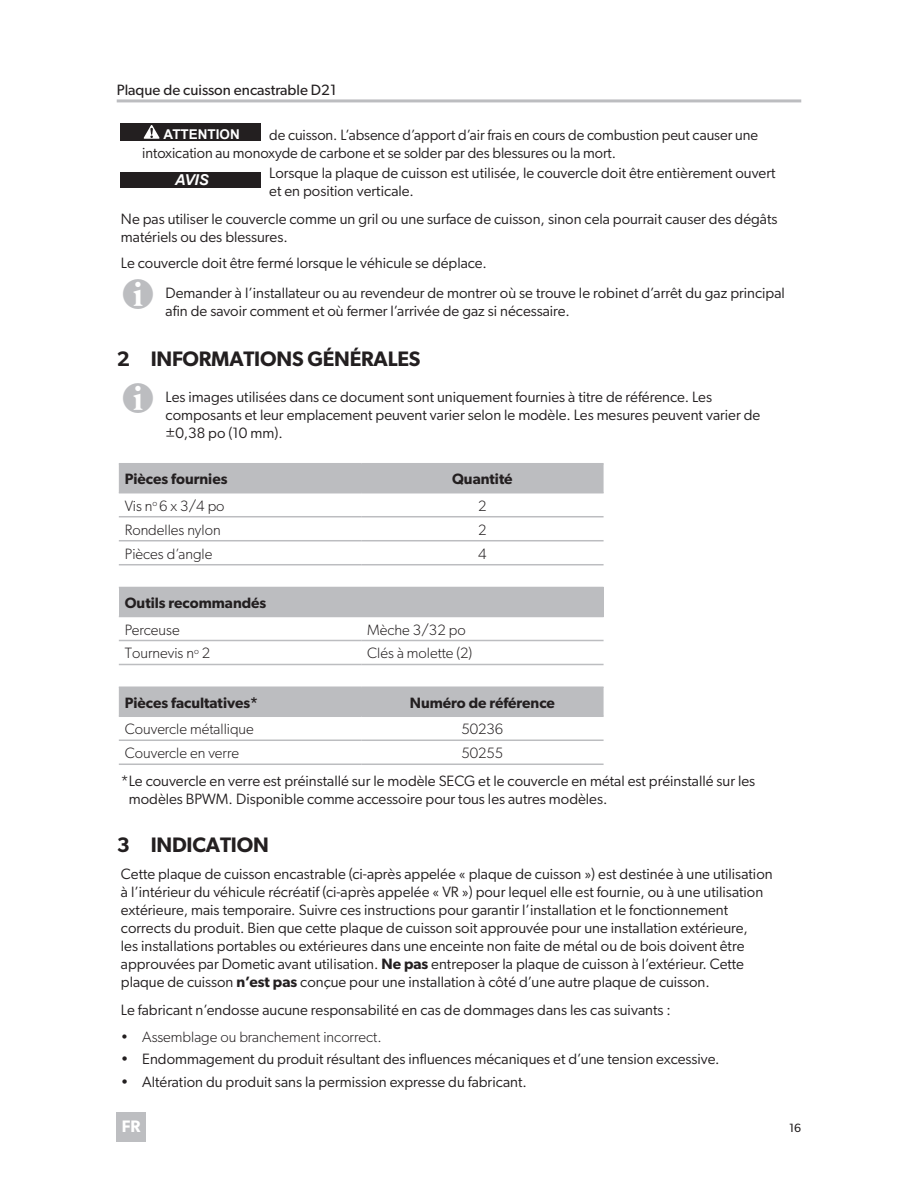
<style>
.page{position:relative;width:918px;height:1188px;background:#fff}
.page>*{position:absolute;margin:0;border:0;box-sizing:border-box;transform-origin:0 0}
.t1{font:36px "Waeco Piktogramme";color:#bcbdc0}
.t2{font:600 21px "Gibson";letter-spacing:-.01em;color:#231f20}
.t3{font:600 16.65px "Gibson";color:#fff}
.BodyText_Span{font:15px/18px "Gibson";color:#231f20}
.Cell_Text_Left{font:300 15px "Gibson";color:#231f20}
.Cell_Heading_Left{font:600 15px "Gibson";color:#231f20}
.t4{font:15px "Gibson";color:#231f20}
.Cell_Heading_Center{font:600 15px "Gibson";color:#231f20}
.Cell_Text_Center{font:300 15px "Gibson";color:#231f20}
.t5{font:italic 700 15px "Arial";color:#fff}
.t6{font:700 13.5px "Arial";color:#fff}
.t7{font:12px "Gibson";color:#231f20}
.s1{font-weight:600}
</style>
<div class="page">
<hr style="left:117px;top:99px;width:684px;height:3px;background:#bcbdc0">
<div style="left:117px;top:1112px;width:29px;height:30px;background:#bdbec1"></div>
<div style="left:119px;top:464px;width:485px;height:28px;background:#bcbdc0"></div>
<hr style="left:119px;top:492px;width:242px;height:1px;background:#bcbdc0">
<hr style="left:361px;top:492px;width:243px;height:1px;background:#bcbdc0">
<hr style="left:119px;top:516px;width:242px;height:1px;background:#bcbdc0">
<hr style="left:361px;top:516px;width:243px;height:1px;background:#bcbdc0">
<hr style="left:119px;top:540px;width:242px;height:1px;background:#bcbdc0">
<hr style="left:361px;top:540px;width:243px;height:1px;background:#bcbdc0">
<hr style="left:119px;top:564px;width:242px;height:1px;background:#bcbdc0">
<hr style="left:361px;top:564px;width:243px;height:1px;background:#bcbdc0">
<hr style="left:119px;top:463px;width:242px;height:1px;background:#bcbdc0">
<hr style="left:361px;top:463px;width:243px;height:1px;background:#bcbdc0">
<div style="left:119px;top:587px;width:485px;height:29px;background:#bcbdc0"></div>
<hr style="left:119px;top:616px;width:242px;height:1px;background:#bcbdc0">
<hr style="left:361px;top:616px;width:243px;height:1px;background:#bcbdc0">
<hr style="left:119px;top:640px;width:242px;height:1px;background:#bcbdc0">
<hr style="left:361px;top:640px;width:243px;height:1px;background:#bcbdc0">
<hr style="left:119px;top:664px;width:242px;height:1px;background:#bcbdc0">
<hr style="left:361px;top:664px;width:243px;height:1px;background:#bcbdc0">
<div style="left:119px;top:688px;width:485px;height:28px;background:#bcbdc0"></div>
<hr style="left:119px;top:716px;width:242px;height:1px;background:#bcbdc0">
<hr style="left:361px;top:716px;width:243px;height:1px;background:#bcbdc0">
<hr style="left:119px;top:740px;width:242px;height:1px;background:#bcbdc0">
<hr style="left:361px;top:740px;width:243px;height:1px;background:#bcbdc0">
<hr style="left:119px;top:764px;width:242px;height:1px;background:#bcbdc0">
<hr style="left:361px;top:764px;width:243px;height:1px;background:#bcbdc0">
<hr style="left:119px;top:687px;width:242px;height:1px;background:#bcbdc0">
<hr style="left:361px;top:687px;width:243px;height:1px;background:#bcbdc0">
<div style="left:121px;top:123px;width:140px;height:18px;background:#231f20"></div>
<svg style="left:144px;top:125px;width:16px;height:14px"></svg>
<div style="left:121px;top:172px;width:140px;height:15px;background:#231f20"></div>
<p class="t4" style="left:117px;top:81px;width:221px">Plaque de cuisson encastrable D21</p>
<p class="BodyText_Span" style="left:142px;top:125px;width:617px;text-indent:127px">de cuisson. L’absence d’apport d’air frais en cours de combustion peut causer une intoxication au monoxyde de carbone et se solder par des blessures ou la mort.</p>
<p class="BodyText_Span" style="left:269px;top:164px;width:508px">Lorsque la plaque de cuisson est utilisée, le couvercle doit être entièrement ouvert et en position verticale.</p>
<p class="BodyText_Span" style="left:121px;top:210px;width:658px">Ne pas utiliser le couvercle comme un gril ou une surface de cuisson, sinon cela pourrait causer des dégâts matériels ou des blessures.</p>
<p class="BodyText_Span" style="left:121px;top:254px;width:365px">Le couvercle doit être fermé lorsque le véhicule se déplace.</p>
<p class="t1" style="left:123px;top:276px;width:41px">I</p>
<p class="BodyText_Span" style="left:166px;top:284px;width:621px">Demander à l’installateur ou au revendeur de montrer où se trouve le robinet d’arrêt du gaz principal afin de savoir comment et où fermer l’arrivée de gaz si nécessaire.</p>
<p class="t2" style="left:117px;top:347px;width:305px">2 INFORMATIONS GÉNÉRALES</p>
<p class="t1" style="left:123px;top:380px;width:41px">I</p>
<p class="BodyText_Span" style="left:166px;top:388px;width:596px">Les images utilisées dans ce document sont uniquement fournies à titre de référence. Les composants et leur emplacement peuvent varier selon le modèle. Les mesures peuvent varier de ±0,38 po (10 mm).</p>
<p class="Cell_Heading_Left" style="left:125px;top:470px;width:104px">Pièces fournies</p>
<p class="Cell_Heading_Center" style="left:452px;top:470px;width:62px">Quantité</p>
<p class="Cell_Text_Left" style="left:125px;top:497px;width:101px">Vis n<sup>o</sup> 6 x 3/4 po</p>
<p class="Cell_Text_Center" style="left:478px;top:497px;width:10px">2</p>
<p class="Cell_Text_Left" style="left:125px;top:521px;width:97px">Rondelles nylon</p>
<p class="Cell_Text_Center" style="left:478px;top:521px;width:10px">2</p>
<p class="Cell_Text_Left" style="left:125px;top:545px;width:89px">Pièces d’angle</p>
<p class="Cell_Text_Center" style="left:478px;top:545px;width:10px">4</p>
<p class="Cell_Heading_Left" style="left:125px;top:594px;width:143px">Outils recommandés</p>
<p class="Cell_Text_Left" style="left:125px;top:620px;width:56px">Perceuse</p>
<p class="Cell_Text_Left" style="left:367px;top:620px;width:100px">Mèche 3/32 po</p>
<p class="Cell_Text_Left" style="left:125px;top:644px;width:87px">Tournevis n<sup>o</sup> 2</p>
<p class="Cell_Text_Left" style="left:367px;top:644px;width:107px">Clés à molette (2)</p>
<p class="Cell_Heading_Left" style="left:125px;top:694px;width:135px">Pièces facultatives*</p>
<p class="Cell_Heading_Center" style="left:410px;top:694px;width:147px">Numéro de référence</p>
<p class="Cell_Text_Left" style="left:125px;top:720px;width:131px">Couvercle métallique</p>
<p class="Cell_Text_Center" style="left:461px;top:720px;width:43px">50236</p>
<p class="Cell_Text_Left" style="left:125px;top:744px;width:116px">Couvercle en verre</p>
<p class="Cell_Text_Center" style="left:461px;top:744px;width:43px">50255</p>
<p class="BodyText_Span" style="left:129px;top:771px;width:628px;text-indent:-8px">*Le couvercle en verre est préinstallé sur le modèle SECG et le couvercle en métal est préinstallé sur les modèles BPWM. Disponible comme accessoire pour tous les autres modèles.</p>
<p class="t2" style="left:117px;top:832px;width:154px">3 INDICATION</p>
<p class="BodyText_Span" style="left:121px;top:865px;width:653px">Cette plaque de cuisson encastrable (ci-après appelée « plaque de cuisson ») est destinée à une utilisation à l’intérieur du véhicule récréatif (ci-après appelée « VR ») pour lequel elle est fournie, ou à une utilisation extérieure, mais temporaire. Suivre ces instructions pour garantir l’installation et le fonctionnement corrects du produit. Bien que cette plaque de cuisson soit approuvée pour une installation extérieure,<br>les installations portables ou extérieures dans une enceinte non faite de métal ou de bois doivent être approuvées par Dometic avant utilisation. <span class="s1">Ne pas</span> entreposer la plaque de cuisson à l’extérieur. Cette plaque de cuisson <span class="s1">n’est pas</span> conçue pour une installation à côté d’une autre plaque de cuisson.</p>
<p class="BodyText_Span" style="left:121px;top:1000px;width:551px">Le fabricant n’endosse aucune responsabilité en cas de dommages dans les cas suivants :</p>
<p class="Cell_Text_Left" style="left:121px;top:1027px;width:259px">• Assemblage ou branchement incorrect.</p>
<p class="BodyText_Span" style="left:121px;top:1050px;width:598px">• Endommagement du produit résultant des influences mécaniques et d’une tension excessive.</p>
<p class="BodyText_Span" style="left:121px;top:1073px;width:405px">• Altération du produit sans la permission expresse du fabricant.</p>
<p class="t6" style="left:164px;top:124px;width:78px">ATTENTION</p>
<p class="t5" style="left:175px;top:170px;width:35px">AVIS</p>
<p class="t3" style="left:122px;top:1117px;width:20px">FR</p>
<p class="t7" style="left:789px;top:1121px;width:14px">16</p>
</div>
